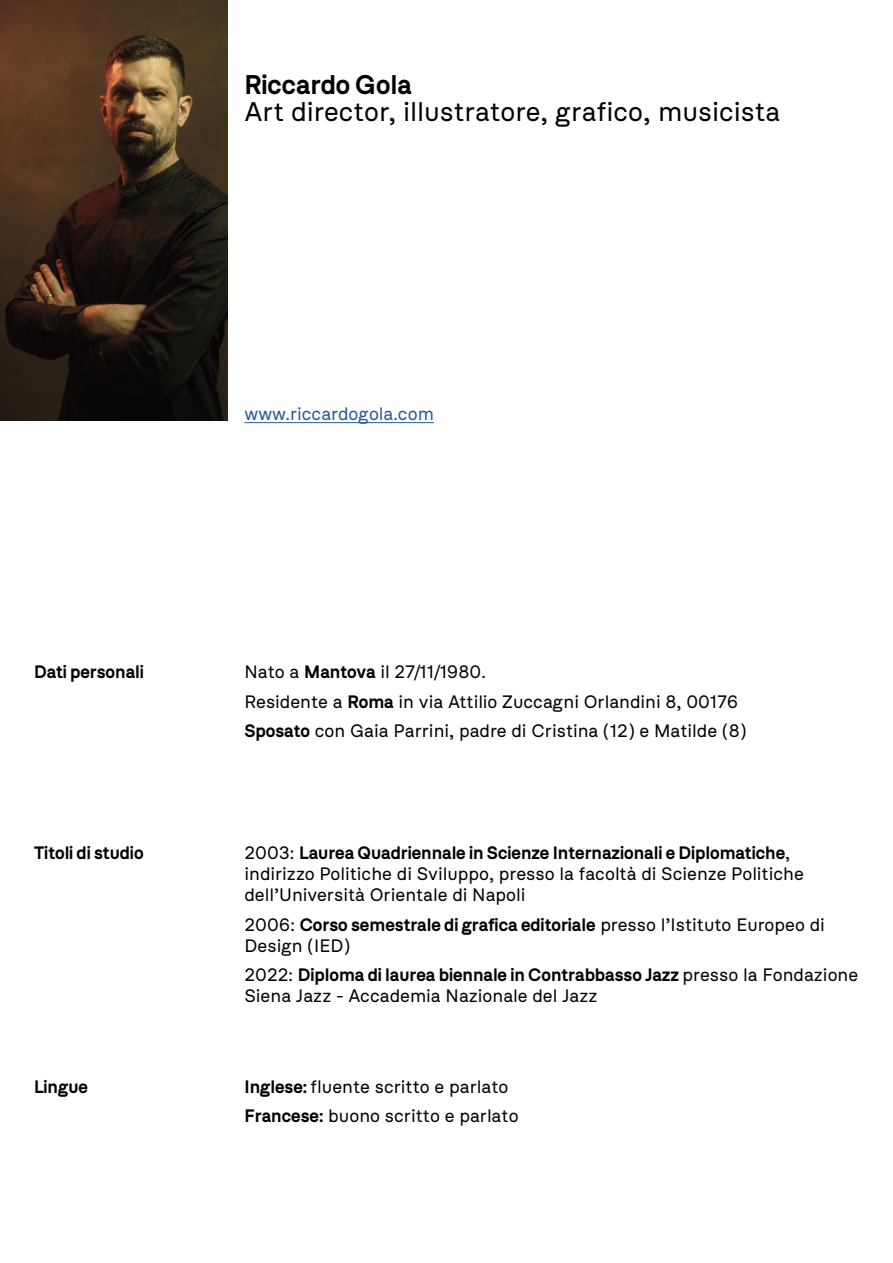
<style>
.page{position:relative;width:893px;height:1263px;background:#fff}
.page>*{position:absolute;margin:0;border:0;box-sizing:border-box;transform-origin:0 0}
.t1{font:27px "Nudica";color:#000}
.t2{font:700 27px "Nudica";color:#000}
.t3{font:18px/21px "Nudica";color:#000}
.t4{font:700 18px "Nudica";color:#000}
.t5{font:18px "Nudica";color:#275b9b}
.s1{font-weight:700}
</style>
<div class="page">
<hr style="left:244px;top:422px;width:190px;height:1px;background:#275b9b">
<img style="left:0;top:0;width:227px;height:420px">
<h1 class="t2" style="left:244px;top:68px;width:169px">Riccardo Gola</h1>
<h1 class="t1" style="left:244px;top:95px;width:537px">Art director, illustratore, grafico, musicista</h1>
<p class="t5" style="left:244px;top:403px;width:191px">www.riccardogola.com</p>
<p class="t4" style="left:34px;top:661px;width:111px">Dati personali</p>
<p class="t3" style="left:244px;top:657px;width:503px;line-height:29.5px">Nato a <span class="s1">Mantova</span> il 27/11/1980.<br>Residente a <span class="s1">Roma</span> in via Attilio Zuccagni Orlandini 8, 00176<br><span class="s1">Sposato</span> con Gaia Parrini, padre di Cristina (12) e Matilde (8)</p>
<p class="t4" style="left:34px;top:842px;width:111px">Titoli di studio</p>
<p class="t3" style="left:244px;top:842px;width:561px">2003: <span class="s1">Laurea Quadriennale in Scienze Internazionali e Diplomatiche</span>, indirizzo Politiche di Sviluppo, presso la facoltà di Scienze Politiche dell’Università Orientale di Napoli</p>
<p class="t3" style="left:244px;top:913px;width:582px">2006: <span class="s1">Corso semestrale di grafica editoriale</span> presso l’Istituto Europeo di<br>Design (IED)</p>
<p class="t3" style="left:244px;top:964px;width:615px">2022: <span class="s1">Diploma di laurea biennale in Contrabbasso Jazz</span> presso la Fondazione<br>Siena Jazz - Accademia Nazionale del Jazz</p>
<p class="t4" style="left:34px;top:1075px;width:55px">Lingue</p>
<p class="t3" style="left:244px;top:1072px;width:276px;line-height:29.5px"><span class="s1">Inglese:</span> fluente scritto e parlato<br><span class="s1">Francese:</span> buono scritto e parlato</p>
</div>
